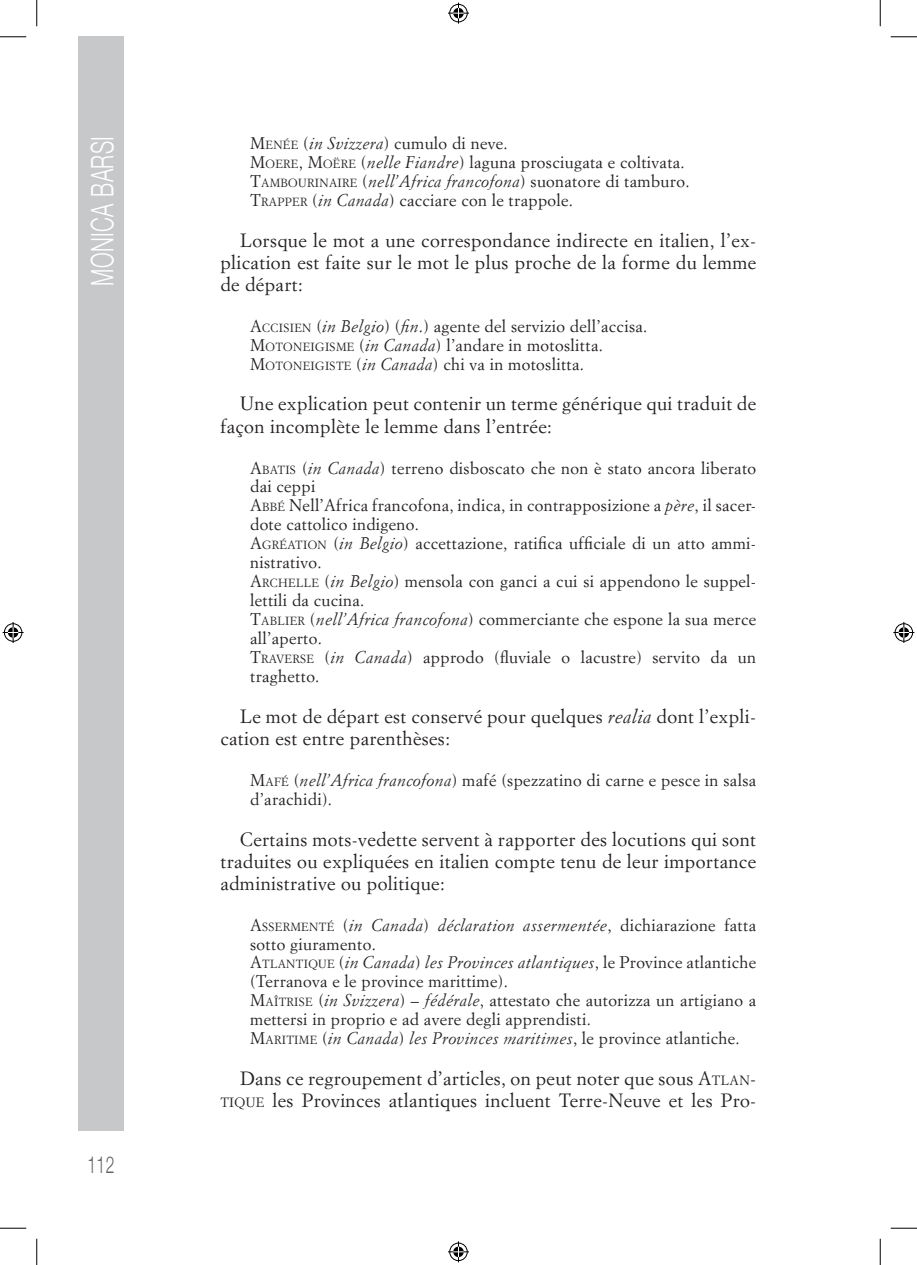
<style>
.page{position:relative;width:917px;height:1265px;background:#fff}
.page>*{position:absolute;margin:0;border:0;box-sizing:border-box;transform-origin:0 0}
.t1{font:300 31.15px "Helvetica Neue";letter-spacing:.02em;color:#fff;scale:.68 1}
.t2{font:300 23.28px "Helvetica Neue";color:#636366;scale:.68 1}
.t3{font:18.9px/22.1px "Simoncini Garamond Std";letter-spacing:.02em;color:#231f20;text-align:justify}
.t4{font:16.62px/18.9px "Simoncini Garamond Std";letter-spacing:.02em;color:#231f20}
.t5{font:italic 16.62px "Simoncini Garamond";letter-spacing:.02em;color:#231f20}
.s1{font-style:inherit}
.s2{font-size:11.72px}
.s3{font-family:"Simoncini Garamond";font-style:italic}
.s4{font-family:"Simoncini Garamond Std";font-style:normal}
.s5{font-family:"Simoncini Garamond Std";font-style:normal;font-size:11.72px}
.s6{font-size:13.3px}
</style>
<div class="page">
<div style="left:78px;top:37px;width:46px;height:1093px;background:#c7c8ca"></div>
<svg style="left:0;top:36px;width:26px;height:1px"></svg>
<svg style="left:891px;top:36px;width:26px;height:1px"></svg>
<svg style="left:0;top:1227px;width:26px;height:1px"></svg>
<svg style="left:891px;top:1227px;width:26px;height:1px"></svg>
<svg style="left:36px;top:0;width:1px;height:26px"></svg>
<svg style="left:36px;top:1238px;width:1px;height:26px"></svg>
<svg style="left:880px;top:0;width:1px;height:26px"></svg>
<svg style="left:880px;top:1238px;width:1px;height:26px"></svg>
<svg style="left:448px;top:3px;width:21px;height:21px"></svg>
<svg style="left:448px;top:1241px;width:21px;height:20px"></svg>
<svg style="left:3px;top:622px;width:21px;height:21px"></svg>
<svg style="left:893px;top:622px;width:21px;height:21px"></svg>
<h1 class="t1" style="left:77px;top:286px;width:222px;rotate:-90deg">Monica Barsi</h1>
<h2 class="t2" style="left:88px;top:1145px;width:41px">112</h2>
<p class="t4" style="left:250px;top:133px;width:441px"><span class="s1">M</span><span class="s2">ENÉE</span> (<span class="s3">in Svizzera</span>) cumulo di neve.<br><span class="s1">M</span><span class="s2">OERE</span>, <span class="s1">M</span><span class="s2">OËRE</span> (<span class="s3">nelle Fiandre</span>) laguna prosciugata e coltivata.<br><span class="s1">T</span><span class="s2">AMBOURINAIRE</span> (<span class="s3">nell’Africa francofona</span>) suonatore di tamburo.<br><span class="s1">T</span><span class="s2">RAPPER</span> (<span class="s3">in Canada</span>) cacciare con le trappole.</p>
<p class="t3" style="left:220px;top:228px;width:537px;text-indent:20px">Lorsque le mot a une correspondance indirecte en italien, l’ex&shy;plication est faite sur le mot le plus proche de la forme du lemme de départ:</p>
<p class="t4" style="left:250px;top:316px;width:399px"><span class="s1">A</span><span class="s2">CCISIEN</span> (<span class="s3">in Belgio</span>) (<span class="s3">fin</span>.) agente del servizio dell’accisa.<br><span class="s1">M</span><span class="s2">OTONEIGISME</span> (<span class="s3">in Canada</span>) l’andare in motoslitta.<br><span class="s1">M</span><span class="s2">OTONEIGISTE</span> (<span class="s3">in Canada</span>) chi va in motoslitta.</p>
<p class="t3" style="left:220px;top:392px;width:537px;text-indent:20px">Une explication peut contenir un terme générique qui traduit de façon incomplète le lemme dans l’entrée:</p>
<p class="t4" style="left:250px;top:458px;width:508px"><span class="s1">A</span><span class="s2">BATIS</span> (<span class="s3">in Canada</span>) terreno disboscato che non è stato ancora liberato dai ceppi<br><span class="s1">A</span><span class="s2">BBÉ</span> Nell’Africa francofona, indica, in contrapposizione a <span class="s3">père</span>, il sacer&shy;dote cattolico indigeno.<br><span class="s1">A</span><span class="s2">GRÉATION</span> (<span class="s3">in Belgio</span>) accettazione, ratifica ufficiale di un atto ammi&shy;nistrativo.<br><span class="s1">A</span><span class="s2">RCHELLE</span> (<span class="s3">in Belgio</span>) mensola con ganci a cui si appendono le suppel&shy;lettili da cucina.<br><span class="s1">T</span><span class="s2">ABLIER</span> (<span class="s3">nell’Africa francofona</span>) commerciante che espone la sua merce all’aperto.<br><span class="s1">T</span><span class="s2">RAVERSE</span> (<span class="s3">in Canada</span>) approdo (fluviale o lacustre) servito da un traghetto.</p>
<p class="t3" style="left:220px;top:704px;width:537px;text-indent:20px">Le mot de départ est conservé pour quelques <span class="s3">realia</span> dont l’expli&shy;cation est entre parenthèses:</p>
<p class="t4" style="left:250px;top:769px;width:508px"><span class="s1">M</span><span class="s2">AFÉ</span> (<span class="s3">nell’Africa francofona</span>) mafé (spezzatino di carne e pesce in salsa d’arachidi).</p>
<p class="t3" style="left:220px;top:827px;width:537px;text-indent:20px">Certains mots-vedette servent à rapporter des locutions qui sont traduites ou expliquées en italien compte tenu de leur importance administrative ou politique:</p>
<p class="t5" style="left:250px;top:914px;width:507px"><span class="s4">A</span><span class="s5">SSERMENTÉ</span> <span class="s4">(</span>in Canada<span class="s4">)</span> déclaration assermentée<span class="s4">, dichiarazione fatta</span></p>
<p class="t4" style="left:250px;top:933px;width:127px">sotto giuramento.</p>
<p class="t5" style="left:250px;top:952px;width:507px"><span class="s4">A</span><span class="s5">TLANTIQUE</span> <span class="s4">(</span>in Canada<span class="s4">)</span> les Provinces atlantiques<span class="s4">, le Province atlantiche</span></p>
<p class="t4" style="left:250px;top:971px;width:507px">(Terranova e le province marittime).<br><span class="s1">M</span><span class="s2">AÎTRISE</span> (<span class="s3">in Svizzera</span>) – <span class="s3">fédérale</span>, attestato che autorizza un artigiano a mettersi in proprio e ad avere degli apprendisti.</p>
<p class="t5" style="left:250px;top:1028px;width:491px"><span class="s4">M</span><span class="s5">ARITIME</span> <span class="s4">(</span>in Canada<span class="s4">)</span> les Provinces maritimes<span class="s4">, le province atlantiche.</span></p>
<p class="t3" style="left:220px;top:1066px;width:537px;text-align:right">Dans ce regroupement d’articles, on peut noter que sous <span class="s1">A</span><span class="s6">TLAN</span><span class="s1">-<br></span><span class="s6">TIQUE</span> les Provinces atlantiques incluent Terre-Neuve et les Pro-</p>
</div>
